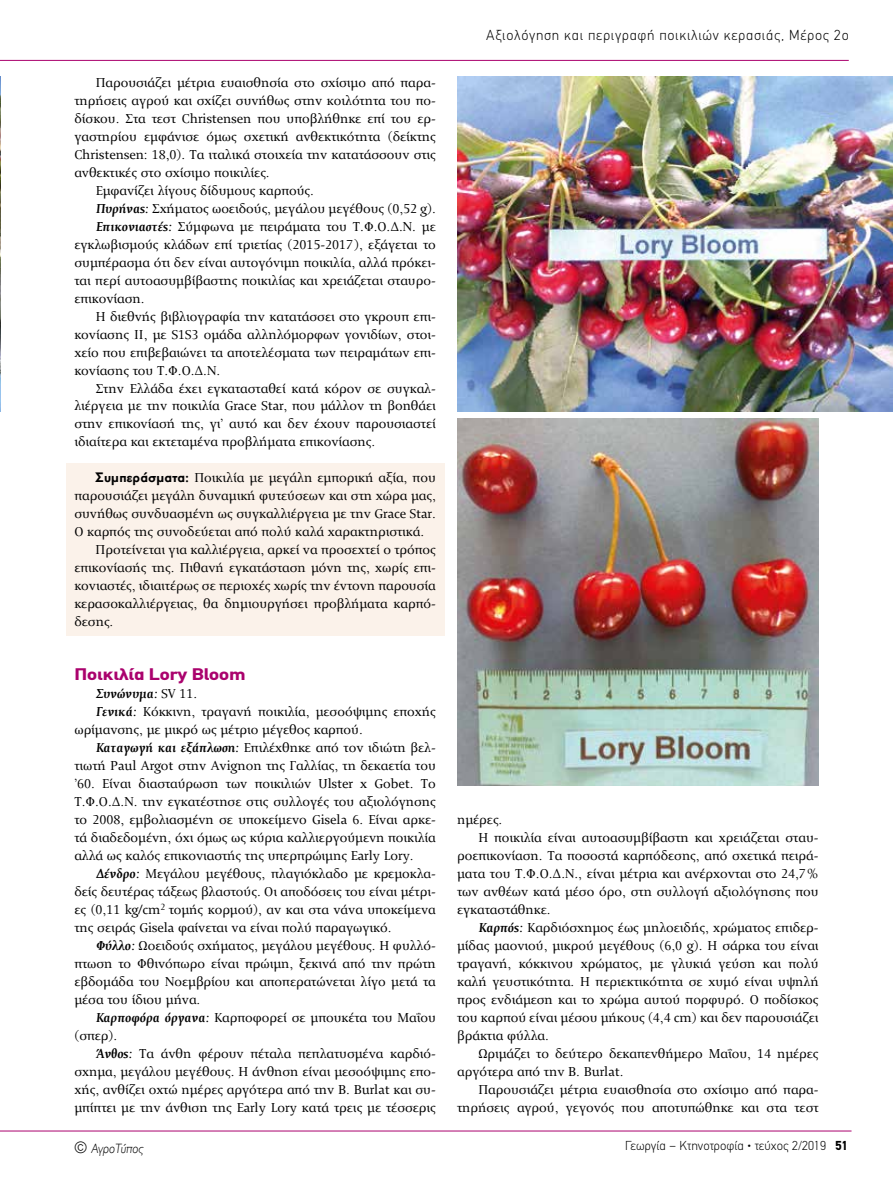
<style>
.page{position:relative;width:893px;height:1191px;background:#fff}
.page>*{position:absolute;margin:0;border:0;box-sizing:border-box;transform-origin:0 0}
.t1{font:700 16.5px "CF Din";color:#aa026d;scale:1.2 1}
.t2{font:14.25px "Details Serif Text";color:#000}
.t3{font:300 14.25px "CF Din";letter-spacing:.05em;color:#000}
.t4{font:italic 700 14.25px "Details Serif Text";color:#000}
.t5{font:italic 300 13.5px "Gill Sans Hel TF";color:#000}
.t6{font:300 12.75px "CF Din";color:#000}
.s1{font-weight:700;font-style:italic}
.s2{font-family:"Futura Greek";font-weight:600}
.s3{font-weight:400;font-style:normal}
.s4{font-style:normal;font-size:15.75px}
.s5{font-weight:700}
</style>
<div class="page">
<hr style="left:0;top:1130px;width:851px;height:1px;background:#aa026d">
<hr style="left:0;top:60px;width:849px;height:1px;background:#aa026d">
<div style="left:66px;top:463px;width:378px;height:173px;background:#fbf2ea"></div>
<img style="left:0;top:77px;width:1px;height:334px">
<img style="left:457px;top:77px;width:436px;height:334px">
<img style="left:457px;top:419px;width:362px;height:366px">
<p class="t2" style="left:96px;top:74px;width:342px">Παρουσιάζει μέτρια ευαισθησία στο σχίσιμο από παρα-</p>
<p class="t2" style="left:74px;top:92px;width:363px">τηρήσεις αγρού και σχίζει συνήθως στην κοιλότητα του πο-</p>
<p class="t2" style="left:74px;top:110px;width:363px">δίσκου. Στα τεστ Christensen που υποβλήθηκε επί του ερ-</p>
<p class="t2" style="left:74px;top:128px;width:363px">γαστηρίου εμφάνισε όμως σχετική ανθεκτικότητα (δείκτης</p>
<p class="t2" style="left:74px;top:146px;width:363px">Christensen: 18,0). Τα ιταλικά στοιχεία την κατατάσσουν στις</p>
<p class="t2" style="left:74px;top:164px;width:197px">ανθεκτικές στο σχίσιμο ποικιλίες.</p>
<p class="t2" style="left:96px;top:182px;width:220px">Εμφανίζει λίγους δίδυμους καρπούς.</p>
<p class="t2" style="left:96px;top:200px;width:342px"><span class="s1">Πυρήνας:</span> Σχήματος ωοειδούς, μεγάλου μεγέθους (0,52 g).</p>
<p class="t2" style="left:96px;top:218px;width:342px"><span class="s1">Επικονιαστές:</span> Σύμφωνα με πειράματα του Τ.Φ.Ο.Δ.Ν. με</p>
<p class="t2" style="left:74px;top:236px;width:363px">εγκλωβισμούς κλάδων επί τριετίας (2015-2017), εξάγεται το</p>
<p class="t2" style="left:74px;top:254px;width:363px">συμπέρασμα ότι δεν είναι αυτογόνιμη ποικιλία, αλλά πρόκει-</p>
<p class="t2" style="left:74px;top:271px;width:363px">ται περί αυτοασυμβίβαστης ποικιλίας και χρειάζεται σταυρο-</p>
<p class="t2" style="left:74px;top:289px;width:72px">επικονίαση.</p>
<p class="t2" style="left:96px;top:307px;width:342px">Η διεθνής βιβλιογραφία την κατατάσσει στο γκρουπ επι-</p>
<p class="t2" style="left:74px;top:325px;width:363px">κονίασης ΙΙ, με S1S3 ομάδα αλληλόμορφων γονιδίων, στοι-</p>
<p class="t2" style="left:74px;top:343px;width:363px">χείο που επιβεβαιώνει τα αποτελέσματα των πειραμάτων επι-</p>
<p class="t2" style="left:74px;top:361px;width:147px">κονίασης του Τ.Φ.Ο.Δ.Ν.</p>
<p class="t2" style="left:96px;top:379px;width:342px">Στην Ελλάδα έχει εγκατασταθεί κατά κόρον σε συγκαλ-</p>
<p class="t2" style="left:74px;top:397px;width:363px">λιέργεια με την ποικιλία Grace Star, που μάλλον τη βοηθάει</p>
<p class="t2" style="left:74px;top:415px;width:363px">στην επικονίασή της, γι’ αυτό και δεν έχουν παρουσιαστεί</p>
<p class="t2" style="left:74px;top:433px;width:302px">ιδιαίτερα και εκτεταμένα προβλήματα επικονίασης.</p>
<p class="t2" style="left:96px;top:469px;width:342px"><span class="s2">Συμπεράσματα:</span> Ποικιλία με μεγάλη εμπορική αξία, που</p>
<p class="t2" style="left:74px;top:487px;width:363px">παρουσιάζει μεγάλη δυναμική φυτεύσεων και στη χώρα μας,</p>
<p class="t2" style="left:74px;top:505px;width:363px">συνήθως συνδυασμένη ως συγκαλλιέργεια με την Grace Star.</p>
<p class="t2" style="left:74px;top:523px;width:351px">Ο καρπός της συνοδεύεται από πολύ καλά χαρακτηριστικά.</p>
<p class="t2" style="left:96px;top:541px;width:342px">Προτείνεται για καλλιέργεια, αρκεί να προσεχτεί ο τρόπος</p>
<p class="t2" style="left:74px;top:559px;width:363px">επικονίασής της. Πιθανή εγκατάσταση μόνη της, χωρίς επι-</p>
<p class="t2" style="left:74px;top:577px;width:363px">κονιαστές, ιδιαιτέρως σε περιοχές χωρίς την έντονη παρουσία</p>
<p class="t2" style="left:74px;top:595px;width:363px">κερασοκαλλιέργειας, θα δημιουργήσει προβλήματα καρπό-</p>
<p class="t2" style="left:74px;top:613px;width:41px">δεσης.</p>
<p class="t1" style="left:74px;top:665px;width:144px">Ποικιλία Lory Bloom</p>
<p class="t4" style="left:96px;top:685px;width:103px">Συνώνυμα: <span class="s3">SV 11.</span></p>
<p class="t2" style="left:96px;top:703px;width:342px"><span class="s1">Γενικά:</span> Κόκκινη, τραγανή ποικιλία, μεσοόψιμης εποχής</p>
<p class="t2" style="left:74px;top:721px;width:290px">ωρίμανσης, με μικρό ως μέτριο μέγεθος καρπού.</p>
<p class="t2" style="left:96px;top:739px;width:342px"><span class="s1">Καταγωγή και εξάπλωση:</span> Επιλέχθηκε από τον ιδιώτη βελ-</p>
<p class="t2" style="left:74px;top:757px;width:363px">τιωτή Paul Argot στην Avignon της Γαλλίας, τη δεκαετία του</p>
<p class="t2" style="left:74px;top:775px;width:363px">’60. Είναι διασταύρωση των ποικιλιών Ulster x Gobet. Το</p>
<p class="t2" style="left:74px;top:793px;width:363px">Τ.Φ.Ο.Δ.Ν. την εγκατέστησε στις συλλογές του αξιολόγησης</p>
<p class="t2" style="left:74px;top:811px;width:363px">το 2008, εμβολιασμένη σε υποκείμενο Gisela 6. Είναι αρκε-</p>
<p class="t2" style="left:74px;top:829px;width:363px">τά διαδεδομένη, όχι όμως ως κύρια καλλιεργούμενη ποικιλία</p>
<p class="t2" style="left:74px;top:847px;width:341px">αλλά ως καλός επικονιαστής της υπερπρώιμης Early Lory.</p>
<p class="t2" style="left:96px;top:864px;width:342px"><span class="s1">Δένδρο:</span> Μεγάλου μεγέθους, πλαγιόκλαδο με κρεμοκλα-</p>
<p class="t2" style="left:74px;top:882px;width:363px">δείς δευτέρας τάξεως βλαστούς. Οι αποδόσεις του είναι μέτρι-</p>
<p class="t2" style="left:74px;top:900px;width:363px">ες (0,11 kg/cm<sup>2</sup> τομής κορμού), αν και στα νάνα υποκείμενα</p>
<p class="t2" style="left:74px;top:918px;width:319px">της σειράς Gisela φαίνεται να είναι πολύ παραγωγικό.</p>
<p class="t2" style="left:96px;top:936px;width:342px"><span class="s1">Φύλλο:</span> Ωοειδούς σχήματος, μεγάλου μεγέθους. Η φυλλό-</p>
<p class="t2" style="left:74px;top:954px;width:363px">πτωση το Φθινόπωρο είναι πρώιμη, ξεκινά από την πρώτη</p>
<p class="t2" style="left:74px;top:972px;width:363px">εβδομάδα του Νοεμβρίου και αποπερατώνεται λίγο μετά τα</p>
<p class="t2" style="left:74px;top:990px;width:127px">μέσα του ίδιου μήνα.</p>
<p class="t2" style="left:96px;top:1008px;width:342px"><span class="s1">Καρποφόρα όργανα:</span> Καρποφορεί σε μπουκέτα του Μαΐου</p>
<p class="t2" style="left:74px;top:1026px;width:44px">(σπερ).</p>
<p class="t2" style="left:96px;top:1044px;width:342px"><span class="s1">Άνθος:</span> Τα άνθη φέρουν πέταλα πεπλατυσμένα καρδιό-</p>
<p class="t2" style="left:74px;top:1062px;width:363px">σχημα, μεγάλου μεγέθους. Η άνθηση είναι μεσοόψιμης επο-</p>
<p class="t2" style="left:74px;top:1080px;width:363px">χής, ανθίζει οχτώ ημέρες αργότερα από την B. Burlat και συ-</p>
<p class="t2" style="left:74px;top:1098px;width:363px">μπίπτει με την άνθιση της Early Lory κατά τρεις με τέσσερις</p>
<p class="t3" style="left:486px;top:27px;width:364px">Αξιολόγηση και περιγραφή ποικιλιών κερασιάς, Μέρος 2ο</p>
<p class="t2" style="left:457px;top:811px;width:47px">ημέρες.</p>
<p class="t2" style="left:478px;top:829px;width:342px">Η ποικιλία είναι αυτοασυμβίβαστη και χρειάζεται σταυ-</p>
<p class="t2" style="left:457px;top:847px;width:363px">ροεπικονίαση. Τα ποσοστά καρπόδεσης, από σχετικά πειρά-</p>
<p class="t2" style="left:457px;top:864px;width:363px">ματα του Τ.Φ.Ο.Δ.Ν., είναι μέτρια και ανέρχονται στο 24,7%</p>
<p class="t2" style="left:457px;top:882px;width:363px">των ανθέων κατά μέσο όρο, στη συλλογή αξιολόγησης που</p>
<p class="t2" style="left:457px;top:900px;width:95px">εγκαταστάθηκε.</p>
<p class="t2" style="left:478px;top:918px;width:342px"><span class="s1">Καρπός:</span> Καρδιόσχημος έως μηλοειδής, χρώματος επιδερ-</p>
<p class="t2" style="left:457px;top:936px;width:363px">μίδας μαονιού, μικρού μεγέθους (6,0 g). Η σάρκα του είναι</p>
<p class="t2" style="left:457px;top:954px;width:363px">τραγανή, κόκκινου χρώματος, με γλυκιά γεύση και πολύ</p>
<p class="t2" style="left:457px;top:972px;width:363px">καλή γευστικότητα. Η περιεκτικότητα σε χυμό είναι υψηλή</p>
<p class="t2" style="left:457px;top:990px;width:363px">προς ενδιάμεση και το χρώμα αυτού πορφυρό. Ο ποδίσκος</p>
<p class="t2" style="left:457px;top:1008px;width:363px">του καρπού είναι μέσου μήκους (4,4 cm) και δεν παρουσιάζει</p>
<p class="t2" style="left:457px;top:1026px;width:93px">βράκτια φύλλα.</p>
<p class="t2" style="left:478px;top:1044px;width:342px">Ωριμάζει το δεύτερο δεκαπενθήμερο Μαΐου, 14 ημέρες</p>
<p class="t2" style="left:457px;top:1062px;width:168px">αργότερα από την B. Burlat.</p>
<p class="t2" style="left:478px;top:1080px;width:342px">Παρουσιάζει μέτρια ευαισθησία στο σχίσιμο από παρα-</p>
<p class="t2" style="left:457px;top:1098px;width:363px">τηρήσεις αγρού, γεγονός που αποτυπώθηκε και στα τεστ</p>
<p class="t5" style="left:74px;top:1141px;width:71px"><span class="s4">©</span> ΑγροΤύπος</p>
<p class="t6" style="left:625px;top:1138px;width:224px">Γεωργία – Κτηνοτροφία • τεύχος 2/2019 <span class="s5">51</span></p>
</div>
